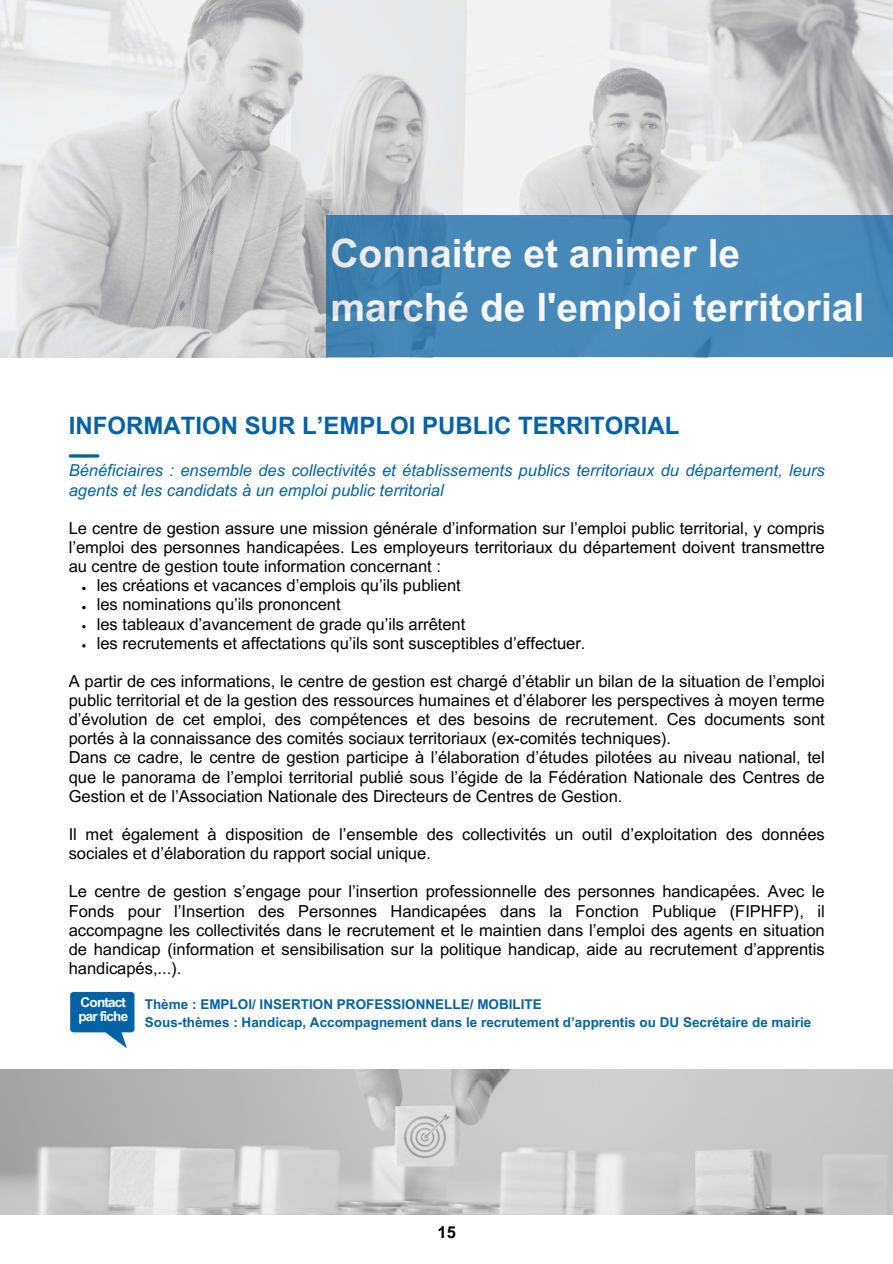
<style>
.page{position:relative;width:893px;height:1264px;background:#fff}
.page>*{position:absolute;margin:0;border:0;box-sizing:border-box;transform-origin:0 0}
.t1{font:700 39px/54px "Arial MT Pro";color:#fff}
.t2{font:700 24px "Arial MT Pro";color:#0463a6}
.t3{font:16.5px/19.2px "Arial MT Pro";color:#000;text-align:justify}
.t4{font:italic 16.5px/19.2px "Arial MT Pro";color:#0463a6}
.t5{font:700 16.5px "Arial MT Pro";color:#000}
.t6{font:700 13.5px "Arial MT Pro";color:#0463a6}
.t7{font:700 13.5px/13.5px "Arial MT Pro";letter-spacing:-.06em;color:#fff}
</style>
<div class="page">
<svg style="left:82px;top:586px;width:4px;height:4px"></svg>
<svg style="left:82px;top:606px;width:4px;height:3px"></svg>
<svg style="left:82px;top:625px;width:4px;height:3px"></svg>
<svg style="left:82px;top:644px;width:4px;height:3px"></svg>
<hr style="left:70px;top:454px;width:28px;height:3px;background:#0463a6">
<img style="left:0;top:0;width:892px;height:358px">
<div style="left:326px;top:215px;width:566px;height:142px;background:linear-gradient(to right,#3f82b1,#4b8ebd)"></div>
<img style="left:0;top:1069px;width:892px;height:145px">
<svg style="left:70px;top:991px;width:64px;height:57px"></svg>
<h1 class="t1" style="left:330px;top:231px;width:535px">Connaitre et animer le marché de l'emploi territorial</h1>
<h3 class="t2" style="left:69px;top:416px;width:612px">INFORMATION SUR L’EMPLOI PUBLIC TERRITORIAL</h3>
<p class="t4" style="left:69px;top:463px;width:757px">Bénéficiaires : ensemble des collectivités et établissements publics territoriaux du département, leurs agents et les candidats à un emploi public territorial</p>
<h2 class="t3" style="left:69px;top:520px;width:757px">Le centre de gestion assure une mission générale d’information sur l’emploi public territorial, y compris l’emploi des personnes handicapées. Les employeurs territoriaux du département doivent transmettre au centre de gestion toute information concernant :</h2>
<h3 class="t3" style="left:97px;top:578px;width:365px">les créations et vacances d’emplois qu’ils publient</h3>
<h3 class="t3" style="left:97px;top:597px;width:245px">les nominations qu’ils prononcent</h3>
<h3 class="t3" style="left:97px;top:616px;width:370px">les tableaux d’avancement de grade qu’ils arrêtent</h3>
<h3 class="t3" style="left:97px;top:635px;width:490px">les recrutements et affectations qu’ils sont susceptibles d’effectuer.</h3>
<h3 class="t3" style="left:69px;top:673px;width:757px;text-align:left">A partir de ces informations, le centre de gestion est chargé d’établir un bilan de la situation de l’emploi public territorial et de la gestion des ressources humaines et d’élaborer les perspectives à moyen terme d’évolution de cet emploi, des compétences et des besoins de recrutement. Ces documents sont portés à la connaissance des comités sociaux territoriaux (ex-comités techniques).<br>Dans ce cadre, le centre de gestion participe à l’élaboration d’études pilotées au niveau national, tel que le panorama de l’emploi territorial publié sous l’égide de la Fédération Nationale des Centres de Gestion et de l’Association Nationale des Directeurs de Centres de Gestion.</h3>
<h3 class="t3" style="left:69px;top:826px;width:757px">Il met également à disposition de l’ensemble des collectivités un outil d’exploitation des données sociales et d’élaboration du rapport social unique.</h3>
<h3 class="t3" style="left:69px;top:884px;width:757px">Le centre de gestion s’engage pour l’insertion professionnelle des personnes handicapées. Avec le Fonds pour l’Insertion des Personnes Handicapées dans la Fonction Publique (FIPHFP), il accompagne les collectivités dans le recrutement et le maintien dans l’emploi des agents en situation de handicap (information et sensibilisation sur la politique handicap, aide au recrutement d’apprentis handicapés,...).</h3>
<p class="t7" style="left:78px;top:997px;width:51px">Contact par fiche</p>
<p class="t6" style="left:145px;top:998px;width:398px">Thème : EMPLOI/ INSERTION PROFESSIONNELLE/ MOBILITE</p>
<p class="t6" style="left:145px;top:1016px;width:668px">Sous-thèmes : Handicap, Accompagnement dans le recrutement d’apprentis ou DU Secrétaire de mairie</p>
<h3 class="t5" style="left:437px;top:1225px;width:20px">15</h3>
</div>
